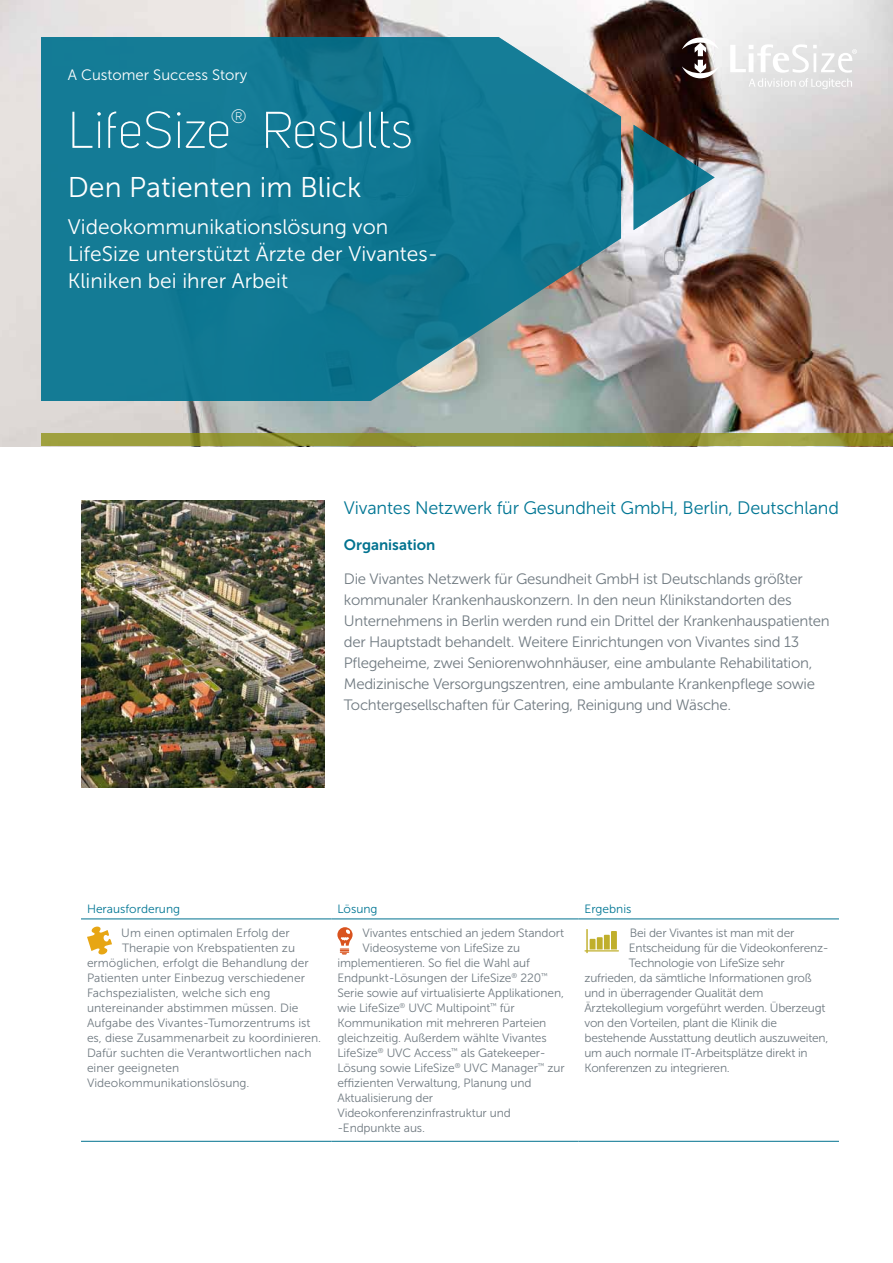
<style>
.page{position:relative;width:893px;height:1263px;background:#fff}
.page>*{position:absolute;margin:0;border:0;box-sizing:border-box;transform-origin:0 0}
.t1{font:51px "Uni Sans Light";color:#fff}
.t2{font:28.5px "Museo Sans 300";color:#fff}
.t3{font:21px/27px "Museo Sans 300";color:#fff}
.t4{font:19.2px "Uni Sans Light";color:#fff}
.t5{font:18px "Museo Sans 300";letter-spacing:-.01em;color:#007694}
.t6{font:15px/21px "Museo Sans 300";letter-spacing:-.02em;color:#707a81}
.t7{font:15px "Museo Sans 300";color:#fff}
.t8{font:15px "Museo Sans 700";color:#00728f}
.t9{font:12px "Museo Sans 300";letter-spacing:-.01em;color:#707a81}
.t10{font:12px "Museo Sans 300";color:#007694}
</style>
<div class="page">
<img style="left:0;top:0;width:893px;height:446px">
<svg style="left:715px;top:38px;width:4px;height:40px"></svg>
<svg style="left:730px;top:44px;width:127px;height:45px"></svg>
<svg style="left:41px;top:433px;width:852px;height:13px;background:#949736"></svg>
<svg style="left:41px;top:37px;width:674px;height:363px;background:#327f92"></svg>
<hr style="left:81px;top:1141px;width:250px;height:1px;background:#00728f">
<hr style="left:331px;top:1141px;width:247px;height:1px;background:#00728f">
<hr style="left:578px;top:1141px;width:261px;height:1px;background:#00728f">
<hr style="left:81px;top:919px;width:250px;height:1px;background:#00728f">
<hr style="left:331px;top:919px;width:247px;height:1px;background:#00728f">
<hr style="left:578px;top:919px;width:261px;height:1px;background:#00728f">
<svg style="left:87px;top:926px;width:25px;height:29px"></svg>
<svg style="left:337px;top:927px;width:16px;height:27px"></svg>
<svg style="left:584px;top:929px;width:35px;height:24px"></svg>
<img style="left:81px;top:500px;width:244px;height:288px">
<p class="t7" style="left:68px;top:67px;width:181px">A Customer Success Story</p>
<h1 class="t1" style="left:68px;top:101px;width:165px">LifeSize</h1>
<h3 class="t4" style="left:231px;top:106px;width:17px">®</h3>
<h1 class="t1" style="left:262px;top:101px;width:153px">Results</h1>
<h2 class="t2" style="left:68px;top:172px;width:295px">Den Patienten im Blick</h2>
<h3 class="t3" style="left:68px;top:214px;width:372px">Videokommunikationslösung von<br>LifeSize unterstützt Ärzte der Vivantes-<br>Kliniken bei ihrer Arbeit</h3>
<h3 class="t5" style="left:344px;top:498px;width:497px">Vivantes Netzwerk für Gesundheit GmbH, Berlin, Deutschland</h3>
<p class="t8" style="left:344px;top:536px;width:93px">Organisation</p>
<p class="t6" style="left:344px;top:569px;width:487px">Die Vivantes Netzwerk für Gesundheit GmbH ist Deutschlands größter kommunaler Krankenhauskonzern. In den neun Klinikstandorten des Unternehmens in Berlin werden rund ein Drittel der Krankenhauspatienten der Hauptstadt behandelt. Weitere Einrichtungen von Vivantes sind 13<br>Pflegeheime, zwei Seniorenwohnhäuser, eine ambulante Rehabilitation, Medizinische Versorgungszentren, eine ambulante Krankenpflege sowie Tochtergesellschaften für Catering, Reinigung und Wäsche.</p>
<p class="t10" style="left:87px;top:902px;width:95px">Herausforderung</p>
<p class="t10" style="left:337px;top:902px;width:42px">Lösung</p>
<p class="t10" style="left:584px;top:902px;width:48px">Ergebnis</p>
<p class="t9" style="left:121px;top:926px;width:170px">Um einen optimalen Erfolg der</p>
<p class="t9" style="left:122px;top:941px;width:175px">Therapie von Krebspatienten zu</p>
<p class="t9" style="left:87px;top:956px;width:223px">ermöglichen, erfolgt die Behandlung der</p>
<p class="t9" style="left:87px;top:971px;width:219px">Patienten unter Einbezug verschiedener</p>
<p class="t9" style="left:87px;top:986px;width:185px">Fachspezialisten, welche sich eng</p>
<p class="t9" style="left:87px;top:1001px;width:213px">untereinander abstimmen müssen. Die</p>
<p class="t9" style="left:87px;top:1016px;width:225px">Aufgabe des Vivantes-Tumorzentrums ist</p>
<p class="t9" style="left:87px;top:1031px;width:236px">es, diese Zusammenarbeit zu koordinieren.</p>
<p class="t9" style="left:87px;top:1046px;width:226px">Dafür suchten die Verantwortlichen nach</p>
<p class="t9" style="left:87px;top:1061px;width:94px">einer geeigneten</p>
<p class="t9" style="left:87px;top:1076px;width:164px">Videokommunikationslösung.</p>
<p class="t9" style="left:363px;top:926px;width:203px">Vivantes entschied an jedem Standort</p>
<p class="t9" style="left:363px;top:941px;width:159px">Videosysteme von LifeSize zu</p>
<p class="t9" style="left:337px;top:956px;width:194px">implementieren. So fiel die Wahl auf</p>
<p class="t9" style="left:337px;top:971px;width:212px">Endpunkt-Lösungen der LifeSize<sup>®</sup> 220<sup>™</sup></p>
<p class="t9" style="left:337px;top:986px;width:228px">Serie sowie auf virtualisierte Applikationen,</p>
<p class="t9" style="left:337px;top:1001px;width:179px">wie LifeSize<sup>®</sup> UVC Multipoint<sup>™</sup> für</p>
<p class="t9" style="left:337px;top:1016px;width:210px">Kommunikation mit mehreren Parteien</p>
<p class="t9" style="left:337px;top:1031px;width:211px">gleichzeitig. Außerdem wählte Vivantes</p>
<p class="t9" style="left:337px;top:1046px;width:210px">LifeSize<sup>®</sup> UVC Access<sup>™</sup> als Gatekeeper-</p>
<p class="t9" style="left:337px;top:1061px;width:229px">Lösung sowie LifeSize<sup>®</sup> UVC Manager<sup>™</sup> zur</p>
<p class="t9" style="left:337px;top:1076px;width:196px">effizienten Verwaltung, Planung und</p>
<p class="t9" style="left:337px;top:1091px;width:97px">Aktualisierung der</p>
<p class="t9" style="left:337px;top:1106px;width:175px">Videokonferenzinfrastruktur und</p>
<p class="t9" style="left:337px;top:1121px;width:89px">-Endpunkte aus.</p>
<p class="t9" style="left:630px;top:926px;width:166px">Bei der Vivantes ist man mit der</p>
<p class="t9" style="left:629px;top:941px;width:201px">Entscheidung für die Videokonferenz-</p>
<p class="t9" style="left:629px;top:956px;width:157px">Technologie von LifeSize sehr</p>
<p class="t9" style="left:584px;top:971px;width:229px">zufrieden, da sämtliche Informationen groß</p>
<p class="t9" style="left:584px;top:986px;width:180px">und in überragender Qualität dem</p>
<p class="t9" style="left:584px;top:1001px;width:242px">Ärztekollegium vorgeführt werden. Überzeugt</p>
<p class="t9" style="left:584px;top:1016px;width:194px">von den Vorteilen, plant die Klinik die</p>
<p class="t9" style="left:584px;top:1031px;width:245px">bestehende Ausstattung deutlich auszuweiten,</p>
<p class="t9" style="left:584px;top:1046px;width:225px">um auch normale IT-Arbeitsplätze direkt in</p>
<p class="t9" style="left:584px;top:1061px;width:147px">Konferenzen zu integrieren.</p>
</div>
